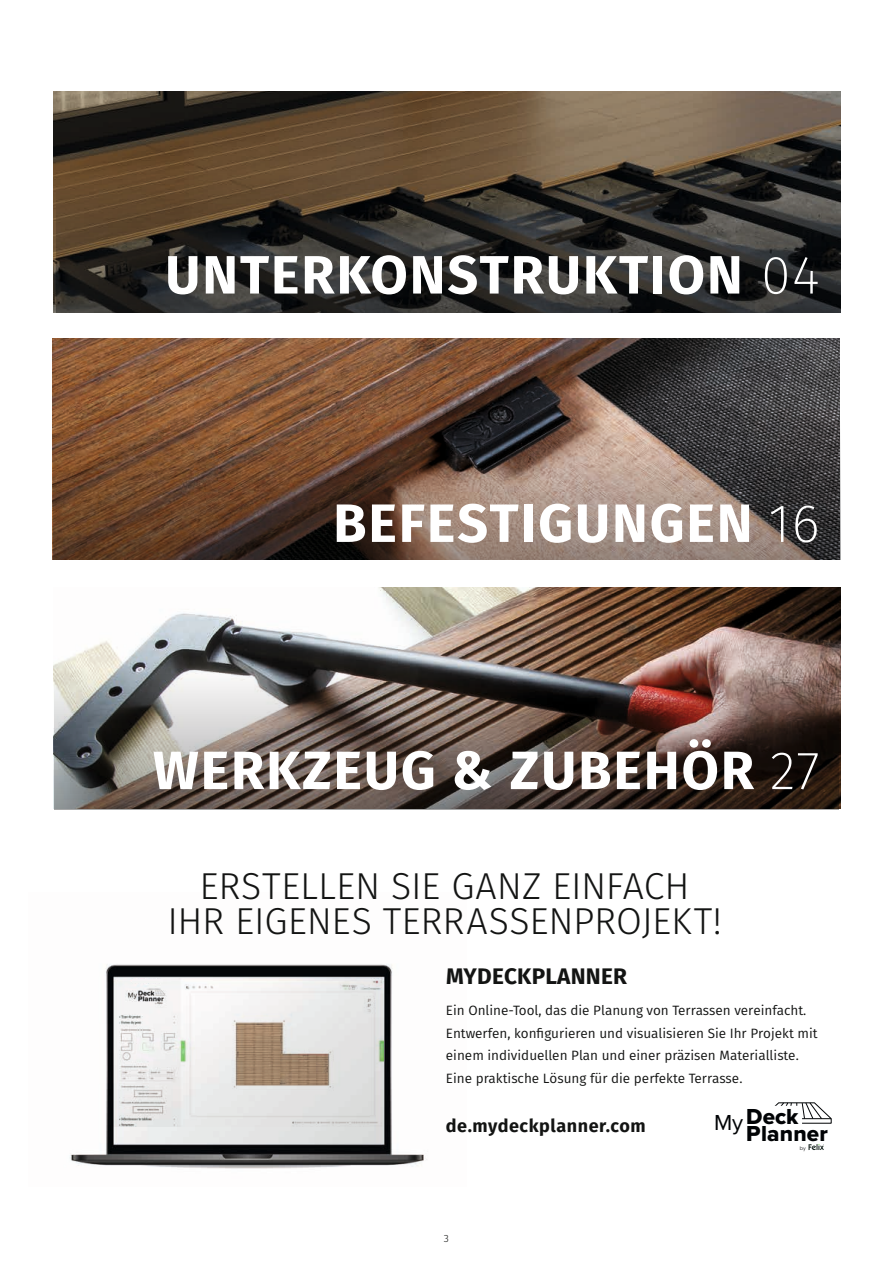
<style>
.page{position:relative;width:893px;height:1263px;background:#fff}
.page>*{position:absolute;margin:0;border:0;box-sizing:border-box;transform-origin:0 0}
.t1{font:700 54px "Fira Sans";letter-spacing:.035em;color:#fff}
.t2{font:300 37.5px/34.5px "Fira Sans";letter-spacing:-.01em;color:#131413;text-align:center}
.t3{font:700 22.5px "Fira Sans";letter-spacing:.01em;color:#131413}
.t4{font:22.5px "Proxima Nova Extrabld";letter-spacing:.01em;color:#010305}
.t5{font:22.5px "Proxima Nova";color:#010305}
.t6{font:700 18px "Fira Sans";letter-spacing:.03em;color:#131413}
.t7{font:13.5px/22.5px "Fira Sans";color:#131413}
.t8{font:300 10.5px "Fira Sans";color:#131413}
.t9{font:300 4.95px "Poppins";color:#010305}
.s1{font-weight:200}
</style>
<div class="page">
<img style="left:55px;top:588px;width:784px;height:221px">
<svg style="left:56px;top:91px;width:784px;height:222px;background:#463c30"></svg>
<svg style="left:53px;top:339px;width:787px;height:221px;background:#6e5343"></svg>
<svg style="left:774px;top:1102px;width:58px;height:21px"></svg>
<svg style="left:808px;top:1144px;width:16px;height:6px"></svg>
<img style="left:70px;top:964px;width:357px;height:205px">
<div style="left:113px;top:977px;width:270px;height:166px;background:linear-gradient(to right,#f0f1f1,#d7d9d8)"></div>
<img style="left:113px;top:978px;width:270px;height:148px">
<hr style="left:132px;top:979px;width:31px;height:4px;background:#f8f7f7">
<h1 class="t1" style="left:165px;top:229px;width:656px">UNTERKONSTRUKTION <span class="s1">04</span></h1>
<h1 class="t1" style="left:333px;top:478px;width:488px">BEFESTIGUNGEN <span class="s1">16</span></h1>
<h1 class="t1" style="left:153px;top:725px;width:668px">WERKZEUG &amp; ZUBEHÖR <span class="s1">27</span></h1>
<h2 class="t2" style="left:167px;top:869px;width:556px">ERSTELLEN SIE GANZ EINFACH<br>IHR EIGENES TERRASSENPROJEKT!</h2>
<h3 class="t3" style="left:446px;top:957px;width:182px">MYDECKPLANNER</h3>
<p class="t7" style="left:446px;top:999px;width:373px">Ein Online-Tool, das die Planung von Terrassen vereinfacht.<br>Entwerfen, konfigurieren und visualisieren Sie Ihr Projekt mit einem individuellen Plan und einer präzisen Materialliste.<br>Eine praktische Lösung für die perfekte Terrasse.</p>
<h3 class="t6" style="left:446px;top:1110px;width:201px">de.mydeckplanner.com</h3>
<h3 class="t4" style="left:746px;top:1099px;width:54px">Deck</h3>
<h3 class="t5" style="left:714px;top:1105px;width:31px">My</h3>
<h3 class="t4" style="left:746px;top:1117px;width:83px">Planner</h3>
<p class="t8" style="left:444px;top:1230px;width:7px">3</p>
<p class="t9" style="left:800px;top:1145px;width:7px">by</p>
</div>
